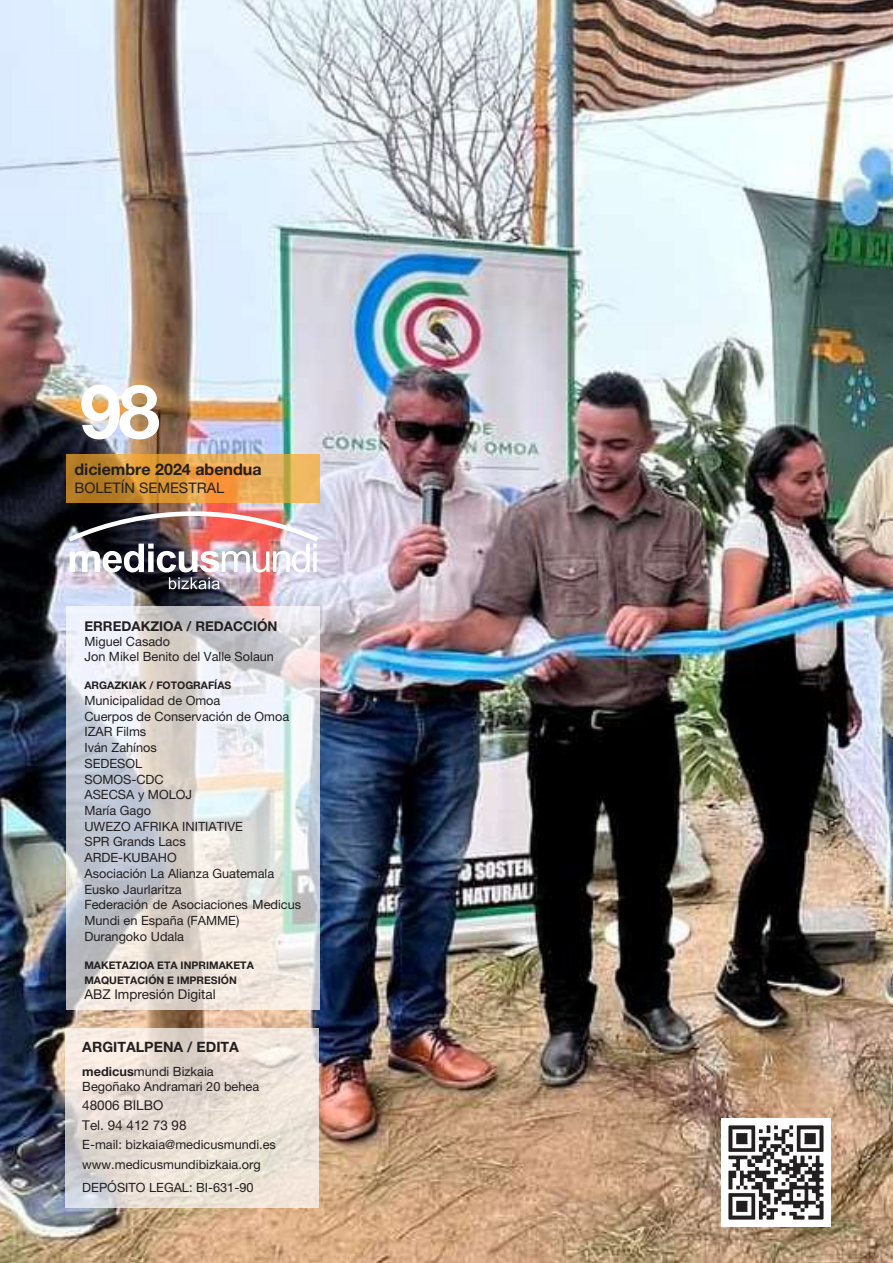
<style>
.page{position:relative;width:893px;height:1263px;background:#fff}
.page>*{position:absolute;margin:0;border:0;box-sizing:border-box;transform-origin:0 0}
.t1{font:700 75px "Helvetica Neue LT Pro";color:#fff}
.t2{font:700 16.05px "Helvetica Neue LT Pro";color:#231f20}
.t3{font:14.55px "Helvetica Neue LT Pro";color:#231f20}
.t4{font:700 14.25px "Helvetica Neue LT Pro";color:#231f20}
.t5{font:13.5px/19.5px "Helvetica Neue LT Pro";color:#231f20}
.t6{font:700 13.5px "Helvetica Neue LT Pro";color:#231f20}
.t7{font:12.75px/15.8px "Helvetica Neue LT Pro";color:#231f20}
.t8{font:700 10.5px/15px "Helvetica Neue LT Pro";color:#231f20}
.s1{font-weight:700}
</style>
<div class="page">
<img style="left:0;top:0;width:893px;height:1263px">
<svg style="left:66px;top:607px;width:254px;height:403px;background:#dbdada"></svg>
<svg style="left:65px;top:1028px;width:254px;height:180px;background:#e8dfd6"></svg>
<svg style="left:66px;top:454px;width:254px;height:48px;background:#da9b42"></svg>
<img style="left:69px;top:511px;width:249px;height:78px">
<img style="left:722px;top:1118px;width:108px;height:109px">
<h1 class="t1" style="left:80px;top:365px;width:82px">98</h1>
<p class="t2" style="left:74px;top:459px;width:189px">diciembre 2024 abendua</p>
<p class="t3" style="left:74px;top:479px;width:151px">BOLETÍN SEMESTRAL</p>
<p class="t6" style="left:84px;top:617px;width:195px">ERREDAKZIOA / REDACCIÓN</p>
<p class="t7" style="left:84px;top:633px;width:191px;line-height:15px">Miguel Casado<br>Jon Mikel Benito del Valle Solaun</p>
<p class="t8" style="left:84px;top:677px;width:148px">ARGAZKIAK / FOTOGRAFÍAS</p>
<p class="t7" style="left:84px;top:692px;width:218px">Municipalidad de Omoa<br>Cuerpos de Conservación de Omoa<br>IZAR Films<br>Iván Zahínos<br>SEDESOL<br>SOMOS-CDC<br>ASECSA y MOLOJ<br>María Gago<br>UWEZO AFRIKA INITIATIVE<br>SPR Grands Lacs<br>ARDE-KUBAHO<br>Asociación La Alianza Guatemala<br>Eusko Jaurlaritza<br>Federación de Asociaciones Medicus<br>Mundi en España (FAMME)<br>Durangoko Udala</p>
<p class="t8" style="left:84px;top:958px;width:171px">MAKETAZIOA ETA INPRIMAKETA<br>MAQUETACIÓN E IMPRESIÓN</p>
<p class="t5" style="left:84px;top:984px;width:133px">ABZ Impresión Digital</p>
<p class="t4" style="left:82px;top:1038px;width:158px">ARGITALPENA / EDITA</p>
<p class="t7" style="left:82px;top:1063px;width:178px;line-height:15px"><span class="s1">medicus</span>mundi Bizkaia<br>Begoñako Andramari 20 behea</p>
<p class="t5" style="left:82px;top:1095px;width:106px">48006 BILBO<br>Tel. 94 412 73 98</p>
<p class="t7" style="left:82px;top:1134px;width:195px;line-height:19.5px">E-mail: bizkaia@medicusmundi.es www.medicusmundibizkaia.org</p>
<p class="t7" style="left:82px;top:1180px;width:173px">DEPÓSITO LEGAL: BI-631-90</p>
</div>
